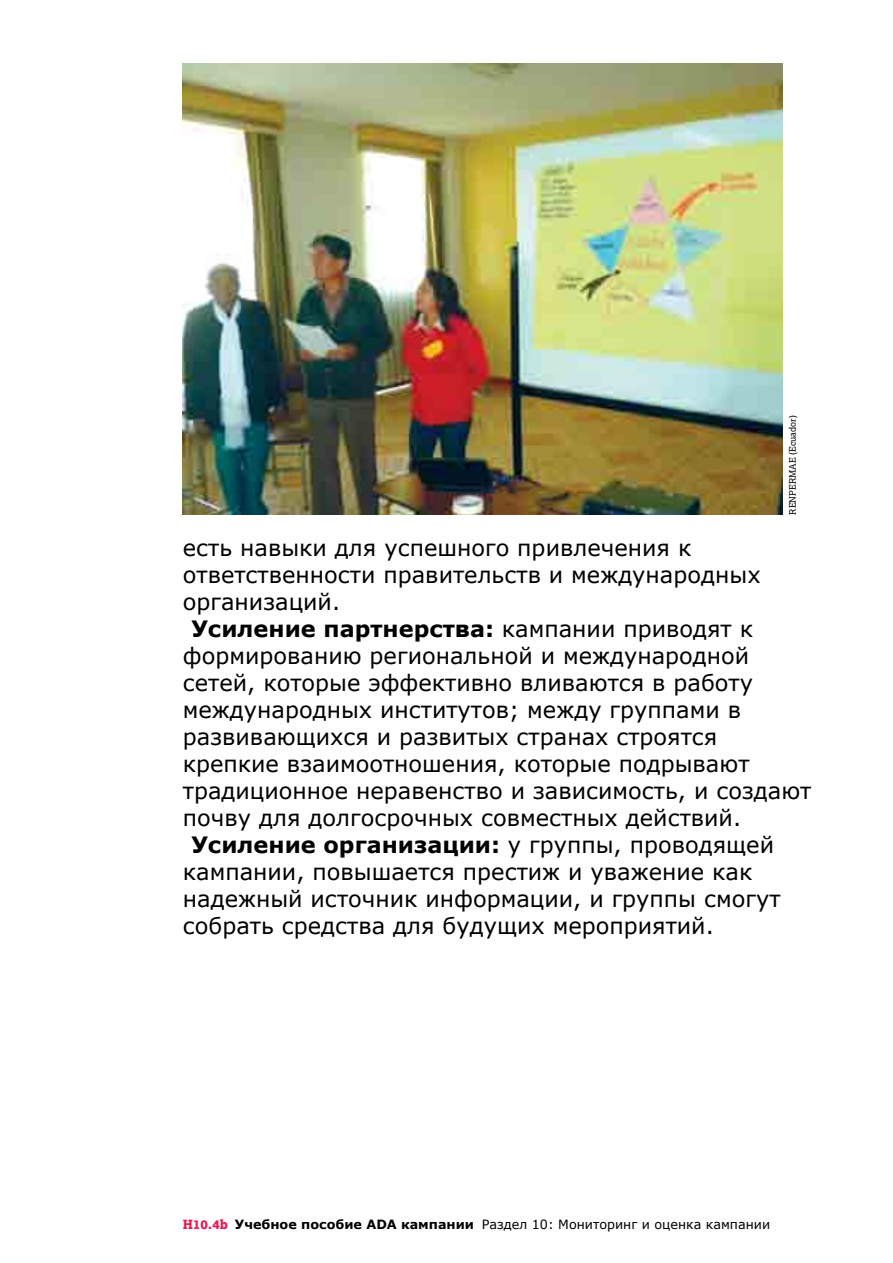
<style>
.page{position:relative;width:893px;height:1263px;background:#fff}
.page>*{position:absolute;margin:0;border:0;box-sizing:border-box;transform-origin:0 0}
.t1{font:22.5px "Verdana";color:#000}
.t2{font:700 22.5px "Verdana";color:#000}
.t3{font:12.75px "Verdana";color:#000}
.t4{font:9px "Lexia";color:#000}
.s1{font-weight:400}
.s2{font-family:"Lexia X Bold";color:#ed1651}
.s3{font-weight:700}
</style>
<div class="page">
<img style="left:183px;top:64px;width:599px;height:450px">
<p class="t4" style="left:787px;top:515px;width:101px;rotate:-90deg">RENPERMAE (Ecuador)</p>
<p class="t1" style="left:183px;top:532px;width:510px">есть навыки для успешного привлечения к</p>
<p class="t1" style="left:183px;top:559px;width:579px">ответственности правительств и международных</p>
<p class="t1" style="left:183px;top:586px;width:159px">организаций.</p>
<p class="t2" style="left:191px;top:613px;width:563px">Усиление партнерства: <span class="s1">кампании приводят к</span></p>
<p class="t1" style="left:183px;top:640px;width:568px">формированию региональной и международной</p>
<p class="t1" style="left:183px;top:667px;width:572px">сетей, которые эффективно вливаются в работу</p>
<p class="t1" style="left:183px;top:694px;width:560px">международных институтов; между группами в</p>
<p class="t1" style="left:183px;top:721px;width:536px">развивающихся и развитых странах строятся</p>
<p class="t1" style="left:183px;top:748px;width:568px">крепкие взаимоотношения, которые подрывают</p>
<p class="t1" style="left:183px;top:775px;width:630px">традиционное неравенство и зависимость, и создают</p>
<p class="t1" style="left:183px;top:802px;width:560px">почву для долгосрочных совместных действий.</p>
<p class="t2" style="left:191px;top:829px;width:584px">Усиление организации: <span class="s1">у группы, проводящей</span></p>
<p class="t1" style="left:183px;top:856px;width:571px">кампании, повышается престиж и уважение как</p>
<p class="t1" style="left:183px;top:883px;width:599px">надежный источник информации, и группы смогут</p>
<p class="t1" style="left:183px;top:910px;width:533px">собрать средства для будущих мероприятий.</p>
<p class="t3" style="left:183px;top:1215px;width:589px"><span class="s2">H10.4b</span> <span class="s3">Учебное пособие ADA кампании</span> Раздел 10: Мониторинг и оценка кампании</p>
</div>
